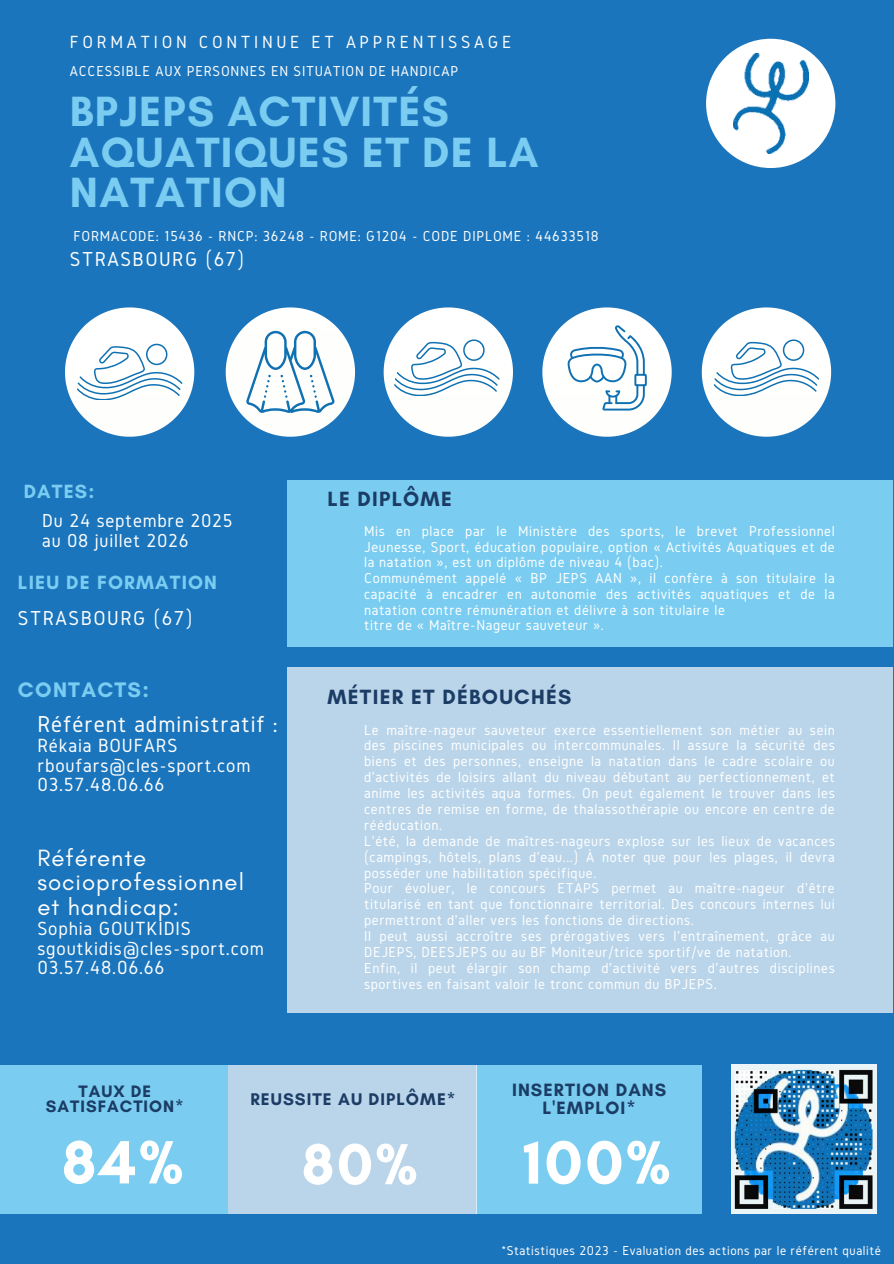
<style>
.page{position:relative;width:894px;height:1264px;background:#fff}
.page>*{position:absolute;margin:0;border:0;box-sizing:border-box;transform-origin:0 0}
.t1{font:700 62.25px "Glacial Indifference";color:#fff}
.t2{font:700 58.95px "Glacial Indifference";color:#fff}
.t3{font:700 43.05px/40.3px "Glacial Indifference";letter-spacing:.03em;color:#7acdf1}
.t4{font:24px/24.8px "Glacial Indifference";letter-spacing:.04em;color:#fff}
.t5{font:24px "Gidole";letter-spacing:.04em;color:#fff}
.t6{font:700 21.45px "Glacial Indifference";letter-spacing:.06em;color:#7acdf1}
.t7{font:21px "Gidole";letter-spacing:.07em;color:#fff}
.t8{font:700 21px "Glacial Indifference";letter-spacing:.06em;color:#1b3c65}
.t9{font:19.8px/19.8px "Gidole";letter-spacing:.04em;color:#fff}
.t10{font:19.5px/20.2px "Gidole";letter-spacing:.04em;color:#fff}
.t11{font:700 19.5px "Glacial Indifference";letter-spacing:.06em;color:#7acdf1}
.t12{font:18.3px "Gidole";letter-spacing:.2em;color:#fff}
.t13{font:700 18.15px/17.5px "Glacial Indifference";letter-spacing:.06em;color:#1b3c65;text-align:center}
.t14{font:700 17.25px "Glacial Indifference";letter-spacing:.06em;color:#1b3c65}
.t15{font:700 16.8px/15.6px "Glacial Indifference";letter-spacing:.06em;color:#1b3c65;text-align:center}
.t16{font:15px/15.9px "Gidole";letter-spacing:.04em;color:#fff}
.t17{font:13.5px "Gidole";letter-spacing:.04em;color:#fff}
</style>
<div class="page">
<div style="left:0;top:0;width:893px;height:1263px;background:#1b75bc"></div>
<div style="left:705px;top:39px;width:130px;height:129px;background:#fff;border-radius:50%"></div>
<img style="left:733px;top:53px;width:75px;height:100px">
<svg style="left:542px;top:307px;width:129px;height:130px"></svg>
<svg style="left:226px;top:307px;width:129px;height:130px"></svg>
<div style="left:287px;top:480px;width:605px;height:167px;background:#7acdf1"></div>
<svg style="left:65px;top:307px;width:129px;height:130px"></svg>
<svg style="left:383px;top:307px;width:130px;height:130px"></svg>
<svg style="left:701px;top:307px;width:129px;height:130px"></svg>
<div style="left:287px;top:667px;width:605px;height:345px;background:#bad5ea"></div>
<div style="left:476px;top:1064px;width:225px;height:149px;background:#7acdf1"></div>
<div style="left:225px;top:1064px;width:251px;height:149px;background:#bad5ea"></div>
<div style="left:0;top:1064px;width:227px;height:149px;background:#7acdf1"></div>
<img style="left:731px;top:1064px;width:145px;height:149px">
<p class="t12" style="left:70px;top:32px;width:443px">FORMATION CONTINUE ET APPRENTISSAGE</p>
<p class="t16" style="left:70px;top:63px;width:389px">ACCESSIBLE AUX PERSONNES EN SITUATION DE HANDICAP</p>
<h3 class="t3" style="left:70px;top:91px;width:470px">BPJEPS ACTIVITÉS<br>AQUATIQUES ET DE LA<br>NATATION</h3>
<p class="t16" style="left:73px;top:228px;width:526px">FORMACODE: 15436 - RNCP: 36248 - ROME: G1204 - CODE DIPLOME : 44633518</p>
<h3 class="t7" style="left:70px;top:248px;width:176px">STRASBOURG (67)</h3>
<h3 class="t11" style="left:24px;top:479px;width:72px">DATES:</h3>
<h3 class="t10" style="left:42px;top:510px;width:192px">Du 24 septembre 2025 au 08 juillet 2026</h3>
<h3 class="t11" style="left:18px;top:570px;width:200px">LIEU DE FORMATION</h3>
<h3 class="t7" style="left:18px;top:606px;width:176px">STRASBOURG (67)</h3>
<h3 class="t6" style="left:18px;top:676px;width:132px">CONTACTS:</h3>
<h3 class="t5" style="left:37px;top:711px;width:242px">Référent administratif :</h3>
<h3 class="t9" style="left:37px;top:735px;width:214px">Rékaia BOUFARS rboufars@cles-sport.com<br>03.57.48.06.66</h3>
<h3 class="t4" style="left:37px;top:845px;width:208px">Référente socioprofessionnel et handicap:</h3>
<h3 class="t9" style="left:37px;top:918px;width:228px">Sophia GOUTKIDIS sgoutkidis@cles-sport.com<br>03.57.48.06.66</h3>
<h3 class="t8" style="left:327px;top:486px;width:126px">LE DIPLÔME</h3>
<p class="t16" style="left:364px;top:523px;width:472px">Mis en place par le Ministère des sports, le brevet Professionnel Jeunesse, Sport, éducation populaire, option « Activités Aquatiques et de la natation », est un diplôme de niveau 4 (bac).<br>Communément appelé « BP JEPS AAN », il confère à son titulaire la capacité à encadrer en autonomie des activités aquatiques et de la natation contre rémunération et délivre à son titulaire le<br>titre de « Maître-Nageur sauveteur ».</p>
<h3 class="t8" style="left:327px;top:683px;width:245px">MÉTIER ET DÉBOUCHÉS</h3>
<p class="t16" style="left:364px;top:721px;width:472px">Le maître-nageur sauveteur exerce essentiellement son métier au sein des piscines municipales ou intercommunales. Il assure la sécurité des biens et des personnes, enseigne la natation dans le cadre scolaire ou d'activités de loisirs allant du niveau débutant au perfectionnement, et anime les activités aqua formes. On peut également le trouver dans les centres de remise en forme, de thalassothérapie ou encore en centre de rééducation.<br>L'été, la demande de maîtres-nageurs explose sur les lieux de vacances (campings, hôtels, plans d'eau...) À noter que pour les plages, il devra posséder une habilitation spécifique.<br>Pour évoluer, le concours ETAPS permet au maître-nageur d'être titularisé en tant que fonctionnaire territorial. Des concours internes lui permettront d'aller vers les fonctions de directions.<br>Il peut aussi accroître ses prérogatives vers l'entraînement, grâce au DEJEPS, DEESJEPS ou au BF Moniteur/trice sportif/ve de natation.<br>Enfin, il peut élargir son champ d'activité vers d'autres disciplines sportives en faisant valoir le tronc commun du BPJEPS.</p>
<p class="t15" style="left:46px;top:1083px;width:139px">TAUX DE<br>SATISFACTION*</p>
<h1 class="t1" style="left:62px;top:1123px;width:123px">84%</h1>
<p class="t14" style="left:250px;top:1088px;width:207px">REUSSITE AU DIPLÔME*</p>
<h2 class="t2" style="left:301px;top:1127px;width:117px">80%</h2>
<p class="t13" style="left:512px;top:1081px;width:156px">INSERTION DANS<br>L'EMPLOI*</p>
<h1 class="t1" style="left:523px;top:1123px;width:149px">100%</h1>
<p class="t17" style="left:501px;top:1242px;width:381px">*Statistiques 2023 - Evaluation des actions par le référent qualité</p>
</div>
